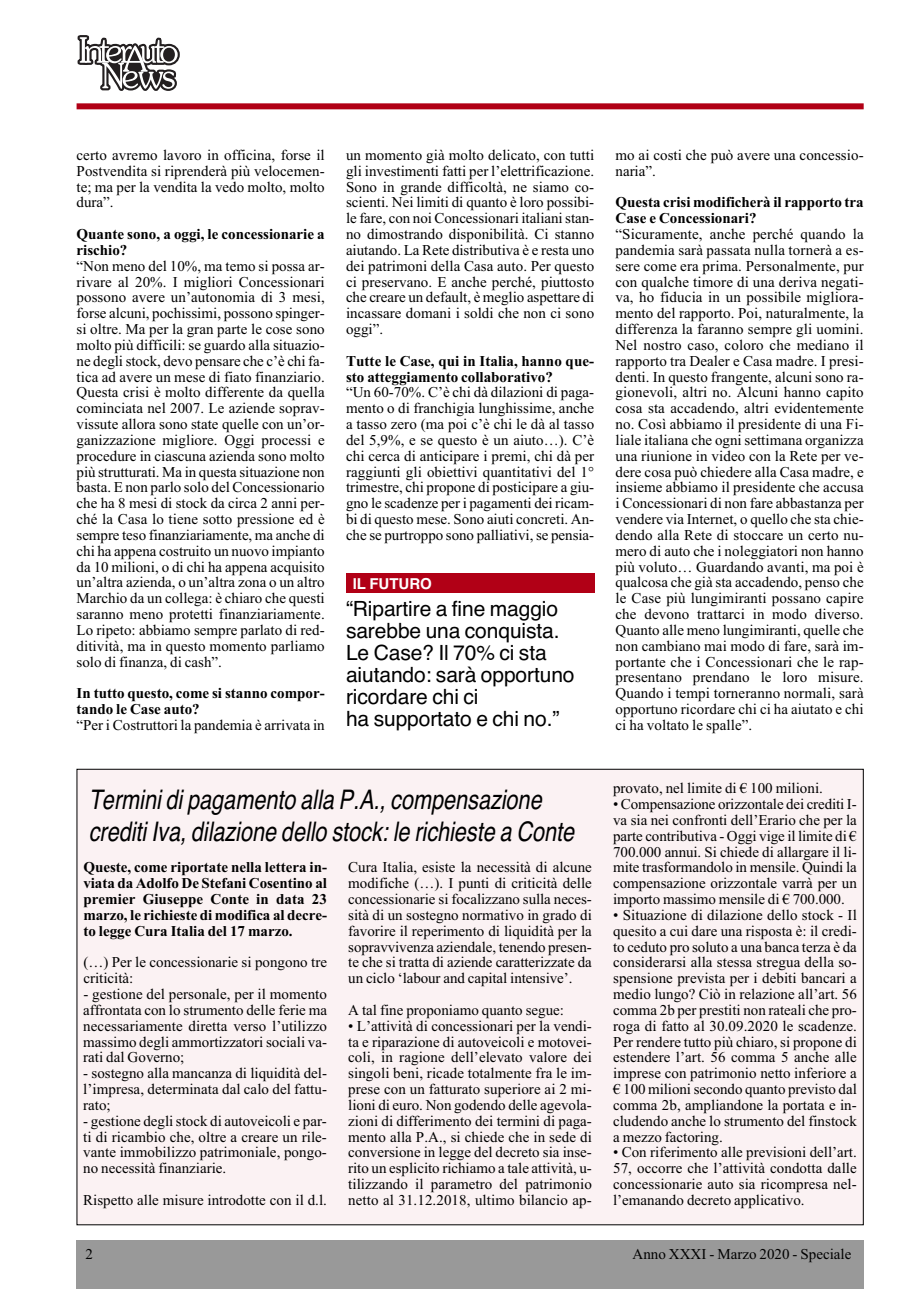
<style>
.page{position:relative;width:919px;height:1289px;background:#fff}
.page>*{position:absolute;margin:0;border:0;box-sizing:border-box;transform-origin:0 0}
.t1{font:italic 27px/32.4px "Helvetica";color:#000;scale:.8 1}
.t2{font:21px/21.9px "Helvetica";letter-spacing:-.005em;color:#000}
.t3{font:15px/15.8px "Times New Roman";color:#000;text-align:justify}
.t4{font:700 15px/15.8px "Times New Roman";color:#000}
.t5{font:700 15px "Helvetica";color:#fff}
</style>
<div class="page">
<svg style="left:78px;top:35px;width:102px;height:56px"></svg>
<div style="left:77px;top:103px;width:786px;height:6px;background:#b10016"></div>
<div style="left:77px;top:1239px;width:786px;height:49px;background:#999"></div>
<div style="left:77px;top:769px;width:786px;height:455px;background:#fbf2f3"></div>
<div style="left:346px;top:573px;width:248px;height:19px;background:#b10016"></div>
<p class="t3" style="left:77px;top:147px;width:250px">certo avremo lavoro in officina, forse il Postvendita si riprenderà più velocemen&shy;te; ma per la vendita la vedo molto, molto dura”.</p>
<p class="t4" style="left:77px;top:226px;width:250px">Quante sono, a oggi, le concessionarie a rischio?</p>
<p class="t3" style="left:77px;top:258px;width:250px">“Non meno del 10%, ma temo si possa ar&shy;rivare al 20%. I migliori Concessionari possono avere un’autonomia di 3 mesi, forse alcuni, pochissimi, possono spinger&shy;si oltre. Ma per la gran parte le cose sono molto più difficili: se guardo alla situazio&shy;ne degli stock, devo pensare che c’è chi fa&shy;tica ad avere un mese di fiato finanziario.<br>Questa crisi è molto differente da quella cominciata nel 2007. Le aziende soprav&shy;vissute allora sono state quelle con un’or&shy;ganizzazione migliore. Oggi processi e procedure in ciascuna azienda sono molto più strutturati. Ma in questa situazione non basta. E non parlo solo del Concessionario che ha 8 mesi di stock da circa 2 anni per&shy;ché la Casa lo tiene sotto pressione ed è sempre teso finanziariamente, ma anche di chi ha appena costruito un nuovo impianto da 10 milioni, o di chi ha appena acquisito un’altra azienda, o un’altra zona o un altro Marchio da un collega: è chiaro che questi saranno meno protetti finanziariamente.<br>Lo ripeto: abbiamo sempre parlato di red&shy;ditività, ma in questo momento parliamo solo di finanza, di cash”.</p>
<p class="t4" style="left:77px;top:685px;width:250px">In tutto questo, come si stanno compor&shy;tando le Case auto?</p>
<p class="t3" style="left:77px;top:717px;width:250px">“Per i Costruttori la pandemia è arrivata in</p>
<p class="t3" style="left:346px;top:147px;width:250px">un momento già molto delicato, con tutti gli investimenti fatti per l’elettrificazione.<br>Sono in grande difficoltà, ne siamo co&shy;scienti. Nei limiti di quanto è loro possibi&shy;le fare, con noi Concessionari italiani stan&shy;no dimostrando disponibilità. Ci stanno aiutando. La Rete distributiva è e resta uno dei patrimoni della Casa auto. Per questo ci preservano. E anche perché, piuttosto che creare un default, è meglio aspettare di incassare domani i soldi che non ci sono oggi”.</p>
<p class="t4" style="left:346px;top:352px;width:250px">Tutte le Case, qui in Italia, hanno que&shy;sto atteggiamento collaborativo?</p>
<p class="t3" style="left:346px;top:384px;width:250px">“Un 60-70%. C’è chi dà dilazioni di paga&shy;mento o di franchigia lunghissime, anche a tasso zero (ma poi c’è chi le dà al tasso del 5,9%, e se questo è un aiuto…). C’è chi cerca di anticipare i premi, chi dà per raggiunti gli obiettivi quantitativi del 1° trimestre, chi propone di posticipare a giu&shy;gno le scadenze per i pagamenti dei ricam&shy;bi di questo mese. Sono aiuti concreti. An&shy;che se purtroppo sono palliativi, se pensia-</p>
<p class="t5" style="left:352px;top:574px;width:81px">IL FUTURO</p>
<h2 class="t2" style="left:346px;top:597px;width:230px">“Ripartire a fine maggio sarebbe una conquista.<br>Le Case? Il 70% ci sta aiutando: sarà opportuno ricordare chi ci<br>ha supportato e chi no.”</h2>
<p class="t3" style="left:615px;top:147px;width:250px">mo ai costi che può avere una concessio&shy;naria”.</p>
<p class="t4" style="left:615px;top:194px;width:250px">Questa crisi modificherà il rapporto tra<br>Case e Concessionari?</p>
<p class="t3" style="left:615px;top:226px;width:250px">“Sicuramente, anche perché quando la pandemia sarà passata nulla tornerà a es&shy;sere come era prima. Personalmente, pur con qualche timore di una deriva negati&shy;va, ho fiducia in un possibile migliora&shy;mento del rapporto. Poi, naturalmente, la differenza la faranno sempre gli uomini.<br>Nel nostro caso, coloro che mediano il rapporto tra Dealer e Casa madre. I presi&shy;denti. In questo frangente, alcuni sono ra&shy;gionevoli, altri no. Alcuni hanno capito cosa sta accadendo, altri evidentemente no. Così abbiamo il presidente di una Fi&shy;liale italiana che ogni settimana organizza una riunione in video con la Rete per ve&shy;dere cosa può chiedere alla Casa madre, e insieme abbiamo il presidente che accusa i Concessionari di non fare abbastanza per vendere via Internet, o quello che sta chie&shy;dendo alla Rete di stoccare un certo nu&shy;mero di auto che i noleggiatori non hanno più voluto… Guardando avanti, ma poi è qualcosa che già sta accadendo, penso che le Case più lungimiranti possano capire che devono trattarci in modo diverso.<br>Quanto alle meno lungimiranti, quelle che non cambiano mai modo di fare, sarà im&shy;portante che i Concessionari che le rap&shy;presentano prendano le loro misure.<br>Quando i tempi torneranno normali, sarà opportuno ricordare chi ci ha aiutato e chi ci ha voltato le spalle”.</p>
<h1 class="t1" style="left:89px;top:783px;width:608px">Termini di pagamento alla P.A., compensazione crediti Iva, dilazione dello stock: le richieste a Conte</h1>
<p class="t4" style="left:83px;top:859px;width:245px;text-align:justify">Queste, come riportate nella lettera in&shy;viata da Adolfo De Stefani Cosentino al premier Giuseppe Conte in data 23 marzo, le richieste di modifica al decre&shy;to legge Cura Italia del 17 marzo.</p>
<p class="t3" style="left:83px;top:954px;width:245px">(…) Per le concessionarie si pongono tre criticità:</p>
<p class="t3" style="left:83px;top:985px;width:245px">- gestione del personale, per il momento affrontata con lo strumento delle ferie ma necessariamente diretta verso l’utilizzo massimo degli ammortizzatori sociali va&shy;rati dal Governo;</p>
<p class="t3" style="left:83px;top:1065px;width:245px">- sostegno alla mancanza di liquidità del&shy;l’impresa, determinata dal calo del fattu&shy;rato;</p>
<p class="t3" style="left:83px;top:1112px;width:245px">- gestione degli stock di autoveicoli e par&shy;ti di ricambio che, oltre a creare un rile&shy;vante immobilizzo patrimoniale, pongo&shy;no necessità finanziarie.</p>
<p class="t3" style="left:83px;top:1191px;width:245px">Rispetto alle misure introdotte con il d.l.</p>
<p class="t3" style="left:348px;top:859px;width:245px">Cura Italia, esiste la necessità di alcune modifiche (…). I punti di criticità delle concessionarie si focalizzano sulla neces&shy;sità di un sostegno normativo in grado di favorire il reperimento di liquidità per la sopravvivenza aziendale, tenendo presen&shy;te che si tratta di aziende caratterizzate da un ciclo ‘labour and capital intensive’.</p>
<p class="t3" style="left:348px;top:1001px;width:217px">A tal fine proponiamo quanto segue:</p>
<p class="t3" style="left:348px;top:1017px;width:245px">• L’attività di concessionari per la vendi&shy;ta e riparazione di autoveicoli e motovei&shy;coli, in ragione dell’elevato valore dei singoli beni, ricade totalmente fra le im&shy;prese con un fatturato superiore ai 2 mi&shy;lioni di euro. Non godendo delle agevola&shy;zioni di differimento dei termini di paga&shy;mento alla P.A., si chiede che in sede di conversione in legge del decreto sia inse&shy;rito un esplicito richiamo a tale attività, u&shy;tilizzando il parametro del patrimonio netto al 31.12.2018, ultimo bilancio ap-</p>
<p class="t3" style="left:613px;top:780px;width:211px">provato, nel limite di € 100 milioni.</p>
<p class="t3" style="left:613px;top:796px;width:245px">• Compensazione orizzontale dei crediti I&shy;va sia nei confronti dell’Erario che per la parte contributiva - Oggi vige il limite di € 700.000 annui. Si chiede di allargare il li&shy;mite trasformandolo in mensile. Quindi la compensazione orizzontale varrà per un importo massimo mensile di € 700.000.</p>
<p class="t3" style="left:613px;top:906px;width:245px">• Situazione di dilazione dello stock - Il quesito a cui dare una risposta è: il credi&shy;to ceduto pro soluto a una banca terza è da considerarsi alla stessa stregua della so&shy;spensione prevista per i debiti bancari a medio lungo? Ciò in relazione all’art. 56 comma 2b per prestiti non rateali che pro&shy;roga di fatto al 30.09.2020 le scadenze.<br>Per rendere tutto più chiaro, si propone di estendere l’art. 56 comma 5 anche alle imprese con patrimonio netto inferiore a € 100 milioni secondo quanto previsto dal comma 2b, ampliandone la portata e in&shy;cludendo anche lo strumento del finstock a mezzo factoring.</p>
<p class="t3" style="left:613px;top:1144px;width:245px">• Con riferimento alle previsioni dell’art.<br>57, occorre che l’attività condotta dalle concessionarie auto sia ricompresa nel&shy;l’emanando decreto applicativo.</p>
<p class="t3" style="left:86px;top:1246px;width:9px">2</p>
<p class="t3" style="left:632px;top:1246px;width:220px">Anno XXXI - Marzo 2020 - Speciale</p>
</div>
